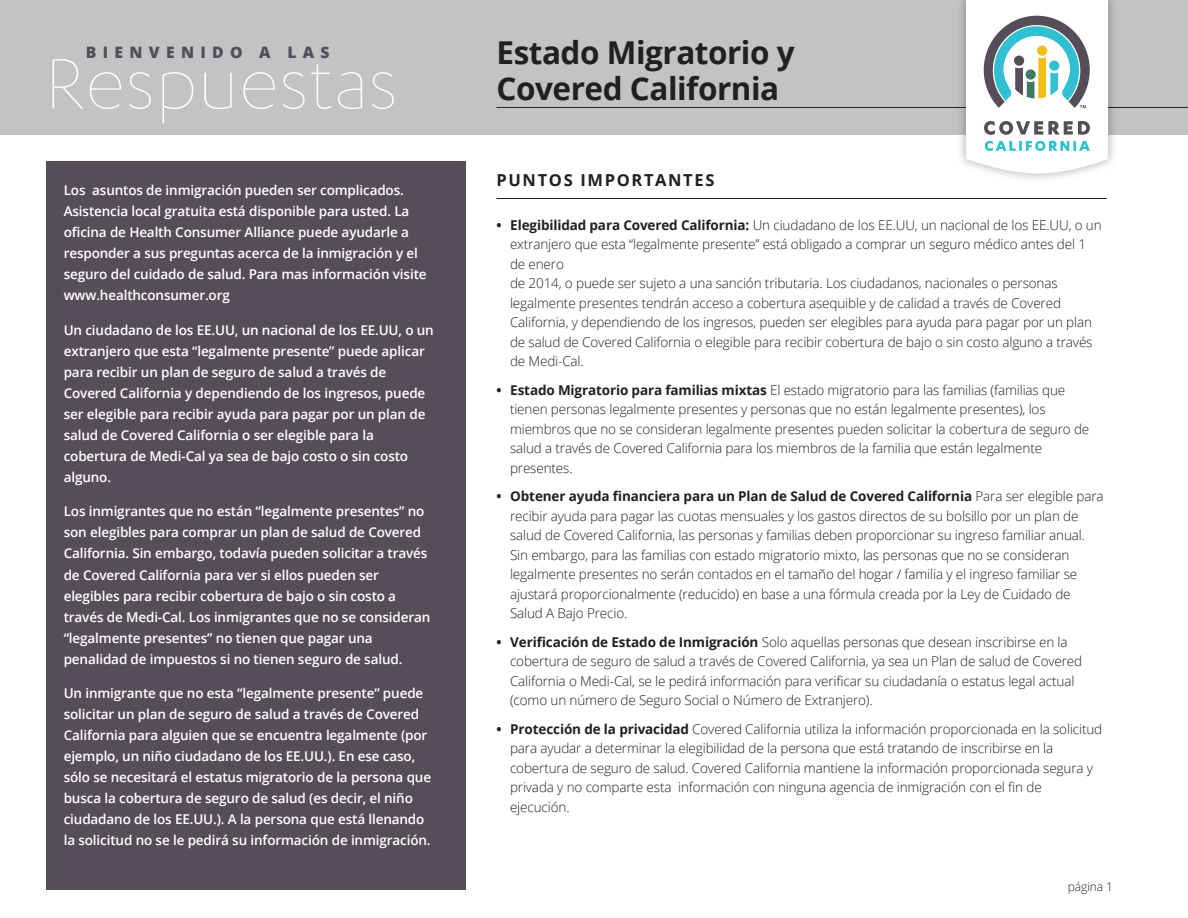
<style>
.page{position:relative;width:1188px;height:918px;background:#fff}
.page>*{position:absolute;margin:0;border:0;box-sizing:border-box;transform-origin:0 0}
.t1{font:100 82.5px "Karbon";letter-spacing:.025em;color:#fff}
.t2{font:700 31.5px/36px "Open Sans";letter-spacing:-.015em;color:#231f20}
.t3{font:700 16.5px "Open Sans";letter-spacing:.1em;color:#231f20}
.t4{font:800 15.75px "Open Sans";letter-spacing:.4em;color:#554e58}
.t5{font:300 13.5px/19.5px "Open Sans";letter-spacing:-.01em;color:#231f20}
.t6{font:600 13.5px/21px "Open Sans";letter-spacing:-.01em;color:#fff}
.t7{font:300 12px "Open Sans";letter-spacing:-.01em;color:#231f20}
.s1{font-weight:700}
</style>
<div class="page">
<div style="left:46px;top:161px;width:420px;height:729px;background:#554e58"></div>
<div style="left:0;top:0;width:1188px;height:135px;background:#c2c3c5"></div>
<hr style="left:496px;top:107px;width:692px;height:1px;background:#231f20">
<img style="left:958px;top:0;width:158px;height:179px">
<svg style="left:966px;top:0;width:142px;height:174px"></svg>
<hr style="left:496px;top:198px;width:611px;height:1px;background:#231f20">
<p class="t4" style="left:86px;top:40px;width:245px">BIENVENIDO A LAS</p>
<h2 class="t2" style="left:496px;top:33px;width:300px">Estado Migratorio y<br>Covered California</h2>
<h1 class="t1" style="left:46px;top:39px;width:353px">Respuestas</h1>
<p class="t6" style="left:64px;top:180px;width:364px">Los asuntos de inmigración pueden ser complicados.<br>Asistencia local gratuita está disponible para usted. La oficina de Health Consumer Alliance puede ayudarle a responder a sus preguntas acerca de la inmigración y el seguro del cuidado de salud. Para mas información visite www.healthconsumer.org</p>
<p class="t6" style="left:64px;top:319px;width:372px">Un ciudadano de los EE.UU, un nacional de los EE.UU, o un extranjero que esta “legalmente presente” puede aplicar para recibir un plan de seguro de salud a través de Covered California y dependiendo de los ingresos, puede ser elegible para recibir ayuda para pagar por un plan de salud de Covered California o ser elegible para la cobertura de Medi-Cal ya sea de bajo costo o sin costo alguno.</p>
<p class="t6" style="left:64px;top:501px;width:368px">Los inmigrantes que no están “legalmente presentes” no son elegibles para comprar un plan de salud de Covered California. Sin embargo, todavía pueden solicitar a través de Covered California para ver si ellos pueden ser elegibles para recibir cobertura de bajo o sin costo a través de Medi-Cal. Los inmigrantes que no se consideran “legalmente presentes” no tienen que pagar una penalidad de impuestos si no tienen seguro de salud.</p>
<p class="t6" style="left:64px;top:682px;width:369px">Un inmigrante que no esta “legalmente presente” puede solicitar un plan de seguro de salud a través de Covered California para alguien que se encuentra legalmente (por ejemplo, un niño ciudadano de los EE.UU.). En ese caso, sólo se necesitará el estatus migratorio de la persona que busca la cobertura de seguro de salud (es decir, el niño ciudadano de los EE.UU.). A la persona que está llenando la solicitud no se le pedirá su información de inmigración.</p>
<p class="t3" style="left:496px;top:169px;width:220px">PUNTOS IMPORTANTES</p>
<p class="t5" style="left:510px;top:215px;width:593px;text-indent:-14px"><span class="s1">• Elegibilidad para Covered California:</span> Un ciudadano de los EE.UU, un nacional de los EE.UU, o un extranjero que esta “legalmente presente” está obligado a comprar un seguro médico antes del 1 de enero<br>de 2014, o puede ser sujeto a una sanción tributaria. Los ciudadanos, nacionales o personas legalmente presentes tendrán acceso a cobertura asequible y de calidad a través de Covered California, y dependiendo de los ingresos, pueden ser elegibles para ayuda para pagar por un plan de salud de Covered California o elegible para recibir cobertura de bajo o sin costo alguno a través de Medi-Cal.</p>
<p class="t5" style="left:510px;top:380px;width:581px;text-indent:-14px"><span class="s1">• Estado Migratorio para familias mixtas</span> El estado migratorio para las familias (familias que tienen personas legalmente presentes y personas que no están legalmente presentes), los miembros que no se consideran legalmente presentes pueden solicitar la cobertura de seguro de salud a través de Covered California para los miembros de la familia que están legalmente presentes.</p>
<p class="t5" style="left:510px;top:486px;width:595px;text-indent:-14px"><span class="s1">• Obtener ayuda financiera para un Plan de Salud de Covered California</span> Para ser elegible para recibir ayuda para pagar las cuotas mensuales y los gastos directos de su bolsillo por un plan de salud de Covered California, las personas y familias deben proporcionar su ingreso familiar anual.<br>Sin embargo, para las familias con estado migratorio mixto, las personas que no se consideran legalmente presentes no serán contados en el tamaño del hogar / familia y el ingreso familiar se ajustará proporcionalmente (reducido) en base a una fórmula creada por la Ley de Cuidado de Salud A Bajo Precio.</p>
<p class="t5" style="left:510px;top:632px;width:574px;text-indent:-14px"><span class="s1">• Verificación de Estado de Inmigración</span> Solo aquellas personas que desean inscribirse en la cobertura de seguro de salud a través de Covered California, ya sea un Plan de salud de Covered California o Medi-Cal, se le pedirá información para verificar su ciudadanía o estatus legal actual (como un número de Seguro Social o Número de Extranjero).</p>
<p class="t5" style="left:510px;top:719px;width:594px;text-indent:-14px"><span class="s1">• Protección de la privacidad</span> Covered California utiliza la información proporcionada en la solicitud para ayudar a determinar la elegibilidad de la persona que está tratando de inscribirse en la cobertura de seguro de salud. Covered California mantiene la información proporcionada segura y privada y no comparte esta información con ninguna agencia de inmigración con el fin de ejecución.</p>
<p class="t7" style="left:1068px;top:878px;width:47px">página 1</p>
</div>
